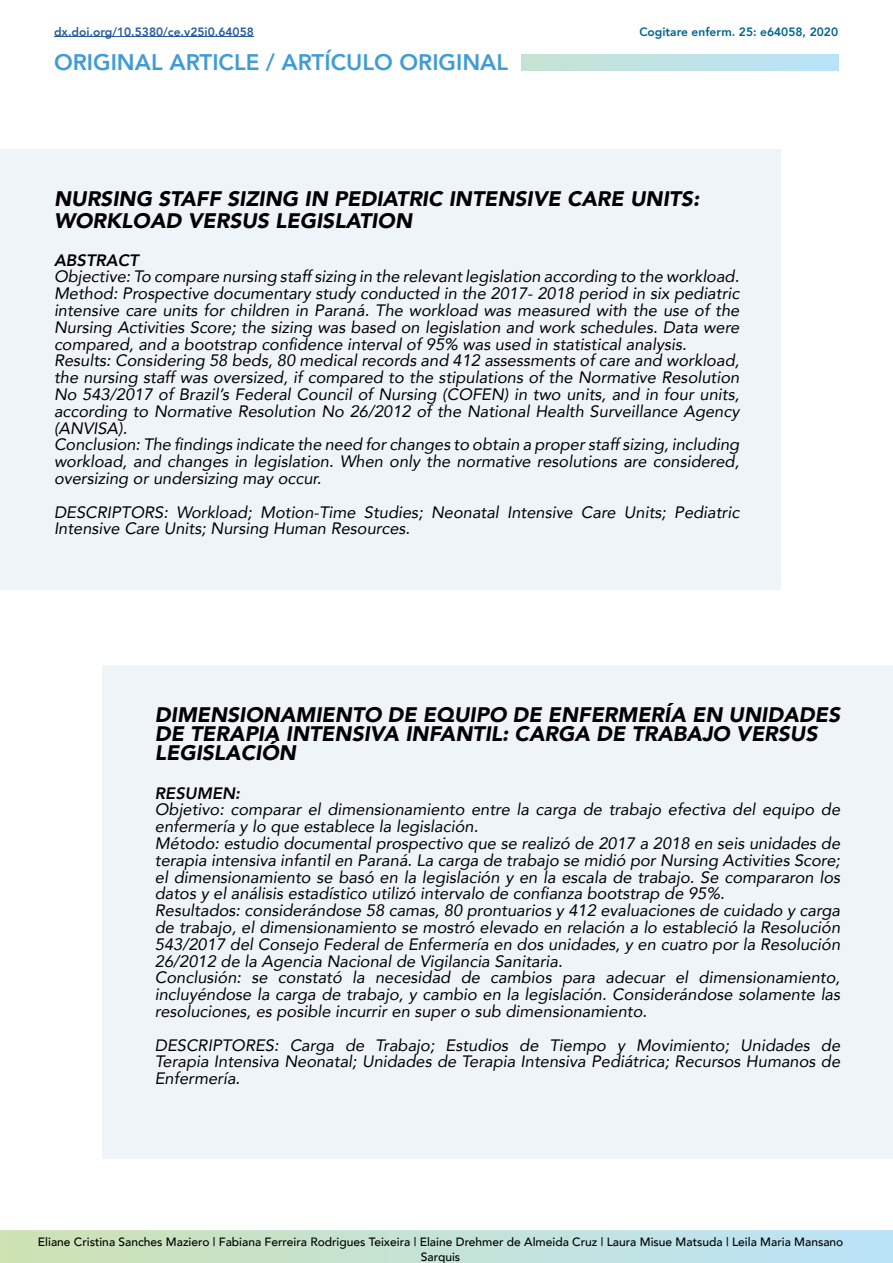
<style>
.page{position:relative;width:893px;height:1263px;background:#fff}
.page>*{position:absolute;margin:0;border:0;box-sizing:border-box;transform-origin:0 0}
.t1{font:800 22.5px "Avenir";color:#409cd4}
.t2{font:italic 900 21px/19.2px "Avenir";color:#000}
.t3{font:italic 16.5px/16.8px "Avenir";color:#000}
.t4{font:italic 800 16.5px "Avenir";color:#000}
.t5{font:500 12px/14.4px "Avenir";color:#000;text-align:center}
.t6{font:800 12px "Avenir";color:#275b9b}
.t7{font:800 12px "Avenir";color:#00658f}
</style>
<div class="page">
<div style="left:0;top:149px;width:781px;height:440px;background:#eff4f9"></div>
<div style="left:102px;top:666px;width:791px;height:493px;background:#eff4f9"></div>
<svg style="left:0;top:1230px;width:893px;height:33px;background:#c4e2d6"></svg>
<div style="left:522px;top:54px;width:317px;height:17px;background:linear-gradient(to right,#c6e3d3,#bae3fa)"></div>
<hr style="left:54px;top:36px;width:200px;height:1px;background:#275b9b">
<p class="t6" style="left:54px;top:22px;width:201px">dx.doi.org/10.5380/ce.v25i0.64058</p>
<p class="t7" style="left:639px;top:22px;width:200px">Cogitare enferm. 25: e64058, 2020</p>
<h1 class="t1" style="left:54px;top:45px;width:456px">ORIGINAL ARTICLE / ARTÍCULO ORIGINAL</h1>
<p class="t2" style="left:54px;top:188px;width:647px;line-height:22.2px">NURSING STAFF SIZING IN PEDIATRIC INTENSIVE CARE UNITS:<br>WORKLOAD VERSUS LEGISLATION</p>
<p class="t4" style="left:54px;top:250px;width:86px">ABSTRACT</p>
<p class="t3" style="left:54px;top:268px;width:687px">Objective: To compare nursing staff sizing in the relevant legislation according to the workload.<br>Method: Prospective documentary study conducted in the 2017- 2018 period in six pediatric intensive care units for children in Paraná. The workload was measured with the use of the Nursing Activities Score; the sizing was based on legislation and work schedules. Data were compared, and a bootstrap confidence interval of 95% was used in statistical analysis.<br>Results: Considering 58 beds, 80 medical records and 412 assessments of care and workload, the nursing staff was oversized, if compared to the stipulations of the Normative Resolution No 543/2017 of Brazil’s Federal Council of Nursing (COFEN) in two units, and in four units, according to Normative Resolution No 26/2012 of the National Health Surveillance Agency (ANVISA).<br>Conclusion: The findings indicate the need for changes to obtain a proper staff sizing, including workload, and changes in legislation. When only the normative resolutions are considered, oversizing or undersizing may occur.</p>
<p class="t3" style="left:54px;top:503px;width:687px">DESCRIPTORS: Workload; Motion-Time Studies; Neonatal Intensive Care Units; Pediatric<br>Intensive Care Units; Nursing Human Resources.</p>
<p class="t2" style="left:155px;top:705px;width:687px">DIMENSIONAMIENTO DE EQUIPO DE ENFERMERÍA EN UNIDADES<br>DE TERAPIA INTENSIVA INFANTIL: CARGA DE TRABAJO VERSUS<br>LEGISLACIÓN</p>
<p class="t4" style="left:155px;top:783px;width:87px">RESUMEN:</p>
<p class="t3" style="left:155px;top:801px;width:687px">Objetivo: comparar el dimensionamiento entre la carga de trabajo efectiva del equipo de enfermería y lo que establece la legislación.<br>Método: estudio documental prospectivo que se realizó de 2017 a 2018 en seis unidades de terapia intensiva infantil en Paraná. La carga de trabajo se midió por Nursing Activities Score; el dimensionamiento se basó en la legislación y en la escala de trabajo. Se compararon los datos y el análisis estadístico utilizó intervalo de confianza bootstrap de 95%.<br>Resultados: considerándose 58 camas, 80 prontuarios y 412 evaluaciones de cuidado y carga de trabajo, el dimensionamiento se mostró elevado en relación a lo estableció la Resolución 543/2017 del Consejo Federal de Enfermería en dos unidades, y en cuatro por la Resolución 26/2012 de la Agencia Nacional de Vigilancia Sanitaria.<br>Conclusión: se constató la necesidad de cambios para adecuar el dimensionamiento, incluyéndose la carga de trabajo, y cambio en la legislación. Considerándose solamente las resoluciones, es posible incurrir en super o sub dimensionamiento.</p>
<p class="t3" style="left:155px;top:1036px;width:687px;text-align:justify">DESCRIPTORES: Carga de Trabajo; Estudios de Tiempo y Movimiento; Unidades de Terapia Intensiva Neonatal; Unidades de Terapia Intensiva Pediátrica; Recursos Humanos de Enfermería.</p>
<p class="t5" style="left:38px;top:1234px;width:807px">Eliane Cristina Sanches Maziero | Fabiana Ferreira Rodrigues Teixeira | Elaine Drehmer de Almeida Cruz | Laura Misue Matsuda | Leila Maria Mansano<br>Sarquis</p>
</div>
